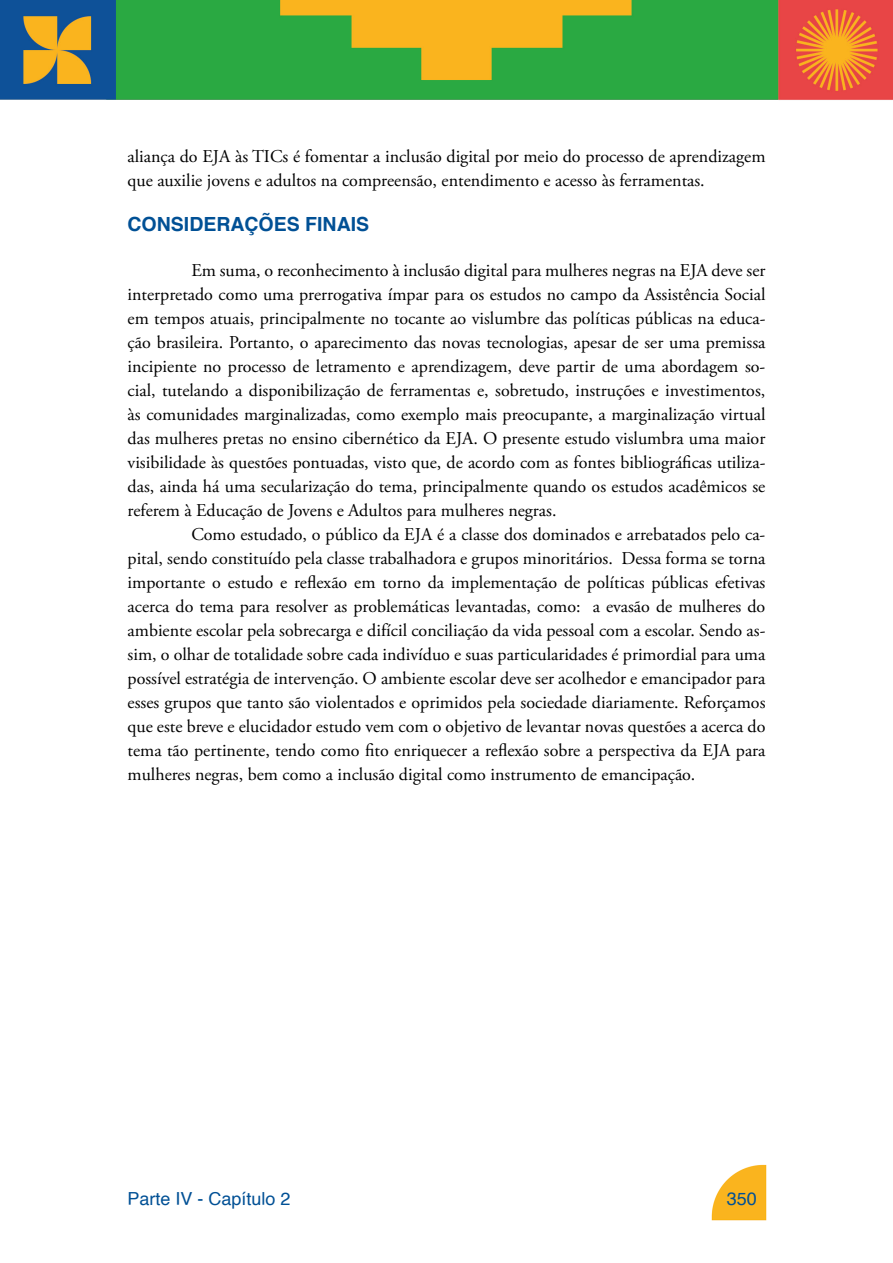
<style>
.page{position:relative;width:893px;height:1263px;background:#fff}
.page>*{position:absolute;margin:0;border:0;box-sizing:border-box;transform-origin:0 0}
.t1{font:700 19.5px "Helvetica";color:#005095}
.t2{font:18px/24px "Adobe Garamond Pro";color:#000;text-align:justify}
.t3{font:18px "Helvetica";color:#005095}
</style>
<div class="page">
<img style="left:711px;top:1164px;width:56px;height:57px">
<img style="left:0;top:0;width:893px;height:100px">
<p class="t2" style="left:128px;top:145px;width:639px">aliança do EJA às TICs é fomentar a inclusão digital por meio do processo de aprendizagem que auxilie jovens e adultos na compreensão, entendimento e acesso às ferramentas.</p>
<p class="t1" style="left:128px;top:209px;width:243px">CONSIDERAÇÕES FINAIS</p>
<p class="t2" style="left:128px;top:259px;width:639px;text-indent:64px">Em suma, o reconhecimento à inclusão digital para mulheres negras na EJA deve ser interpretado como uma prerrogativa ímpar para os estudos no campo da Assistência Social em tempos atuais, principalmente no tocante ao vislumbre das políticas públicas na educa&shy;ção brasileira. Portanto, o aparecimento das novas tecnologias, apesar de ser uma premissa incipiente no processo de letramento e aprendizagem, deve partir de uma abordagem so&shy;cial, tutelando a disponibilização de ferramentas e, sobretudo, instruções e investimentos, às comunidades marginalizadas, como exemplo mais preocupante, a marginalização virtual das mulheres pretas no ensino cibernético da EJA. O presente estudo vislumbra uma maior visibilidade às questões pontuadas, visto que, de acordo com as fontes bibliográficas utiliza&shy;das, ainda há uma secularização do tema, principalmente quando os estudos acadêmicos se referem à Educação de Jovens e Adultos para mulheres negras.</p>
<p class="t2" style="left:128px;top:523px;width:639px;text-indent:64px">Como estudado, o público da EJA é a classe dos dominados e arrebatados pelo ca&shy;pital, sendo constituído pela classe trabalhadora e grupos minoritários. Dessa forma se torna importante o estudo e reflexão em torno da implementação de políticas públicas efetivas acerca do tema para resolver as problemáticas levantadas, como: a evasão de mulheres do ambiente escolar pela sobrecarga e difícil conciliação da vida pessoal com a escolar. Sendo as&shy;sim, o olhar de totalidade sobre cada indivíduo e suas particularidades é primordial para uma possível estratégia de intervenção. O ambiente escolar deve ser acolhedor e emancipador para esses grupos que tanto são violentados e oprimidos pela sociedade diariamente. Reforçamos que este breve e elucidador estudo vem com o objetivo de levantar novas questões a acerca do tema tão pertinente, tendo como fito enriquecer a reflexão sobre a perspectiva da EJA para mulheres negras, bem como a inclusão digital como instrumento de emancipação.</p>
<p class="t3" style="left:128px;top:1184px;width:165px">Parte IV - Capítulo 2</p>
<p class="t3" style="left:727px;top:1184px;width:32px">350</p>
</div>
